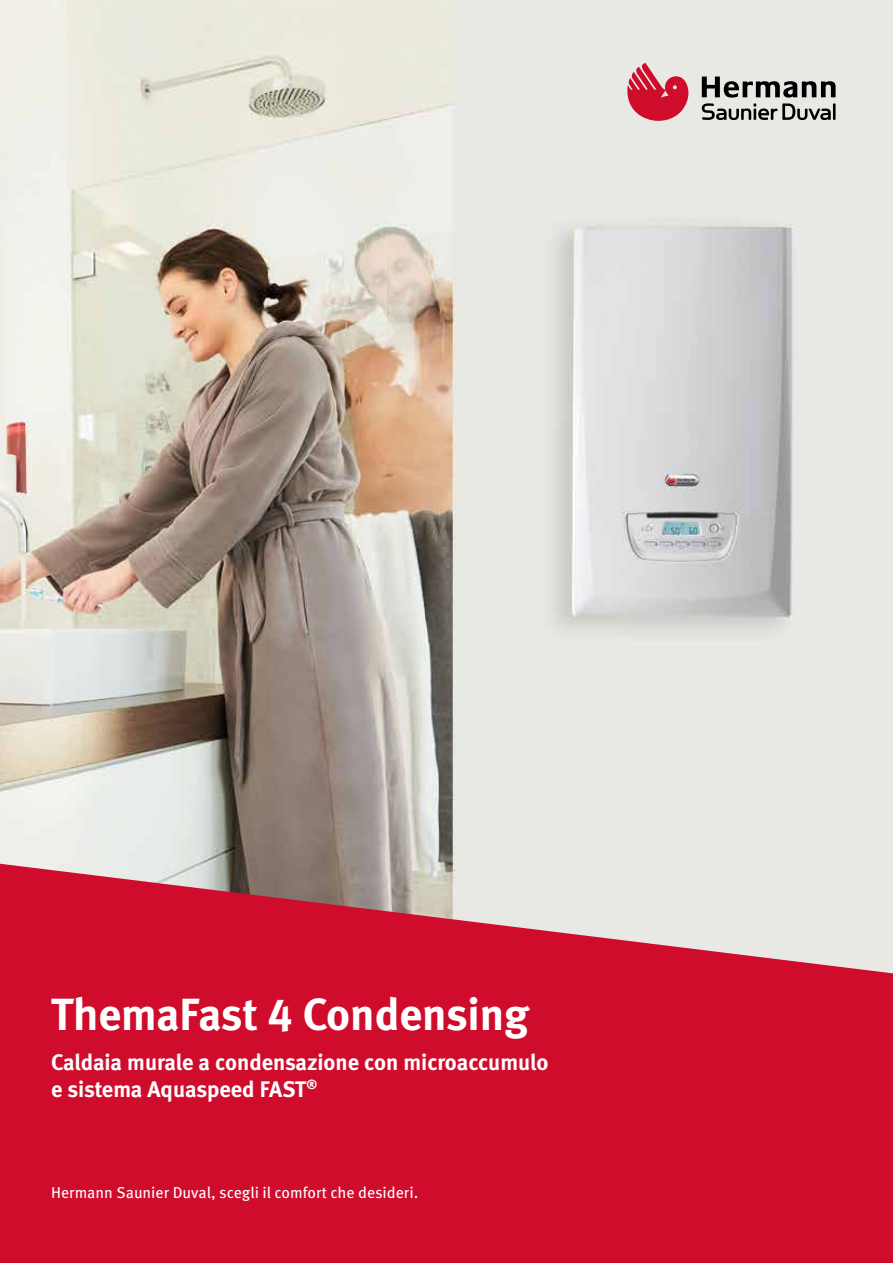
<style>
.page{position:relative;width:893px;height:1263px;background:#fff}
.page>*{position:absolute;margin:0;border:0;box-sizing:border-box;transform-origin:0 0}
.t1{font:45px "Meta Bold LF";color:#fff}
.t2{font:22.5px/27px "Meta Bold LF";letter-spacing:-.005em;color:#fff}
.t3{font:15.75px "Meta Pro";color:#fff}
</style>
<div class="page">
<img style="left:0;top:0;width:893px;height:864px">
<svg style="left:0;top:864px;width:893px;height:399px;background:#d12742"></svg>
<svg style="left:702px;top:77px;width:134px;height:43px;background:#969693"></svg>
<svg style="left:624px;top:63px;width:67px;height:58px;background:#da6b7b"></svg>
<h1 class="t1" style="left:51px;top:987px;width:479px">ThemaFast 4 Condensing</h1>
<p class="t2" style="left:51px;top:1048px;width:499px">Caldaia murale a condensazione con microaccumulo e sistema Aquaspeed FAST<sup>®</sup></p>
<p class="t3" style="left:51px;top:1182px;width:369px">Hermann Saunier Duval, scegli il comfort che desideri.</p>
</div>
